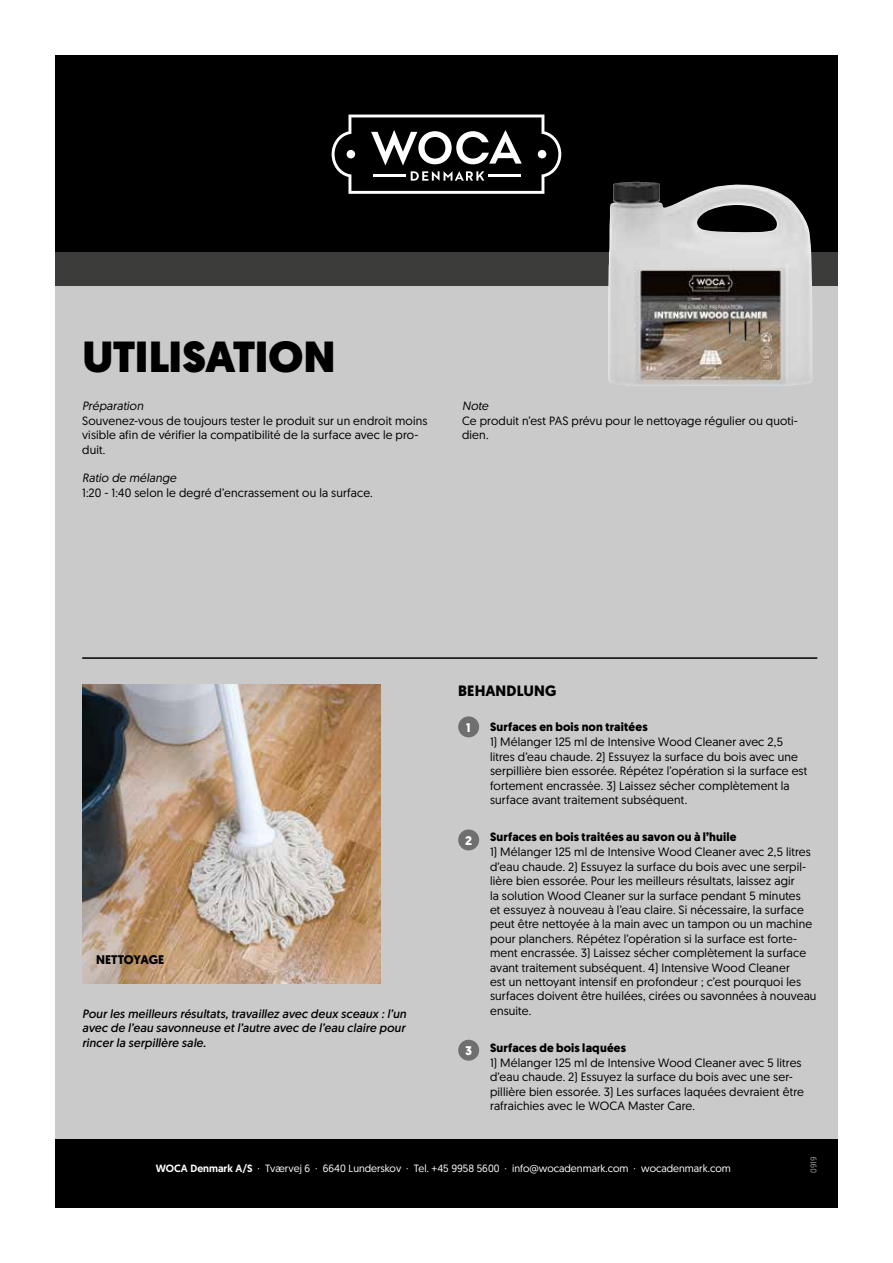
<style>
.page{position:relative;width:893px;height:1263px;background:#fff}
.page>*{position:absolute;margin:0;border:0;box-sizing:border-box;transform-origin:0 0}
.t1{font:900 43.5px "Geomanist";letter-spacing:-.015em;color:#000}
.t2{font:700 15px "Geomanist";letter-spacing:.01em;color:#000}
.t3{font:700 12.45px "Geomanist";letter-spacing:-.01em;color:#000}
.t4{font:700 12.45px "Geomanist";color:#fff}
.t5{font:12px/14.4px "Geomanist";letter-spacing:.015em;color:#000}
.t6{font:italic 12px/14.4px "Geomanist";letter-spacing:.015em;color:#000;text-align:justify}
.t7{font:700 12px "Geomanist";letter-spacing:.015em;color:#000}
.t8{font:italic 12px "Geomanist";letter-spacing:.01em;color:#000}
.t9{font:10.5px "Geomanist";color:#fff}
.t10{font:8.25px "Geomanist";color:#9d9d9c}
.s1{font-weight:500}
</style>
<div class="page">
<div style="left:55px;top:140px;width:783px;height:1068px;background:#cacaca"></div>
<div style="left:55px;top:251px;width:783px;height:35px;background:#3c3c3b"></div>
<div style="left:55px;top:55px;width:783px;height:197px;background:#000"></div>
<svg style="left:332px;top:115px;width:229px;height:79px;background:#3a3a3a"></svg>
<div style="left:55px;top:1140px;width:783px;height:68px;background:#000"></div>
<hr style="left:82px;top:657px;width:735px;height:2px;background:#000">
<div style="left:458px;top:716px;width:21px;height:21px;background:#706f6f;border-radius:50%"></div>
<div style="left:458px;top:829px;width:21px;height:21px;background:#706f6f;border-radius:50%"></div>
<img style="left:608px;top:182px;width:204px;height:204px">
<img style="left:82px;top:685px;width:299px;height:298px">
<div style="left:458px;top:1040px;width:21px;height:21px;background:#706f6f;border-radius:50%"></div>
<h1 class="t1" style="left:82px;top:327px;width:255px">UTILISATION</h1>
<p class="t8" style="left:82px;top:398px;width:63px">Préparation</p>
<p class="t5" style="left:82px;top:413px;width:347px">Souvenez-vous de toujours tester le produit sur un endroit moins visible afin de vérifier la compatibilité de la surface avec le pro&shy;duit.</p>
<p class="t8" style="left:82px;top:470px;width:96px">Ratio de mélange</p>
<p class="t5" style="left:82px;top:485px;width:292px">1:20 - 1:40 selon le degré d’encrassement ou la surface.</p>
<p class="t8" style="left:462px;top:398px;width:28px">Note</p>
<p class="t5" style="left:462px;top:413px;width:337px">Ce produit n’est PAS prévu pour le nettoyage régulier ou quoti&shy;dien.</p>
<p class="t3" style="left:96px;top:951px;width:70px">NETTOYAGE</p>
<p class="t6" style="left:82px;top:1006px;width:325px">Pour les meilleurs résultats, travaillez avec deux sceaux : l’un avec de l’eau savonneuse et l’autre avec de l’eau claire pour rincer la serpillère sale.</p>
<p class="t2" style="left:458px;top:681px;width:100px">BEHANDLUNG</p>
<p class="t4" style="left:466px;top:719px;width:6px">1</p>
<p class="t4" style="left:465px;top:832px;width:8px">2</p>
<p class="t4" style="left:465px;top:1042px;width:8px">3</p>
<p class="t7" style="left:490px;top:719px;width:159px">Surfaces en bois non traitées</p>
<p class="t5" style="left:490px;top:735px;width:319px">1) Mélanger 125 ml de Intensive Wood Cleaner avec 2,5 litres d’eau chaude. 2) Essuyez la surface du bois avec une serpillière bien essorée. Répétez l’opération si la surface est fortement encrassée. 3) Laissez sécher complètement la surface avant traitement subséquent.</p>
<p class="t7" style="left:490px;top:829px;width:248px">Surfaces en bois traitées au savon ou à l’huile</p>
<p class="t5" style="left:490px;top:845px;width:328px">1) Mélanger 125 ml de Intensive Wood Cleaner avec 2,5 litres d’eau chaude. 2) Essuyez la surface du bois avec une serpil&shy;lière bien essorée. Pour les meilleurs résultats, laissez agir<br>la solution Wood Cleaner sur la surface pendant 5 minutes<br>et essuyez à nouveau à l’eau claire. Si nécessaire, la surface peut être nettoyée à la main avec un tampon ou un machine pour planchers. Répétez l’opération si la surface est forte&shy;ment encrassée. 3) Laissez sécher complètement la surface avant traitement subséquent. 4) Intensive Wood Cleaner<br>est un nettoyant intensif en profondeur ; c’est pourquoi les surfaces doivent être huilées, cirées ou savonnées à nouveau ensuite.</p>
<p class="t7" style="left:490px;top:1039px;width:137px">Surfaces de bois laquées</p>
<p class="t5" style="left:490px;top:1055px;width:315px">1) Mélanger 125 ml de Intensive Wood Cleaner avec 5 litres d’eau chaude. 2) Essuyez la surface du bois avec une ser&shy;pillière bien essorée. 3) Les surfaces laquées devraient être rafraichies avec le WOCA Master Care.</p>
<p class="t9" style="left:156px;top:1162px;width:577px"><span class="s1">WOCA Denmark A/S</span> · Tværvej 6 · 6640 Lunderskov · Tel. +45 9958 5600 · info@wocadenmark.com · wocadenmark.com</p>
<p class="t10" style="left:808px;top:1173px;width:18px;rotate:-90deg">0919</p>
</div>
